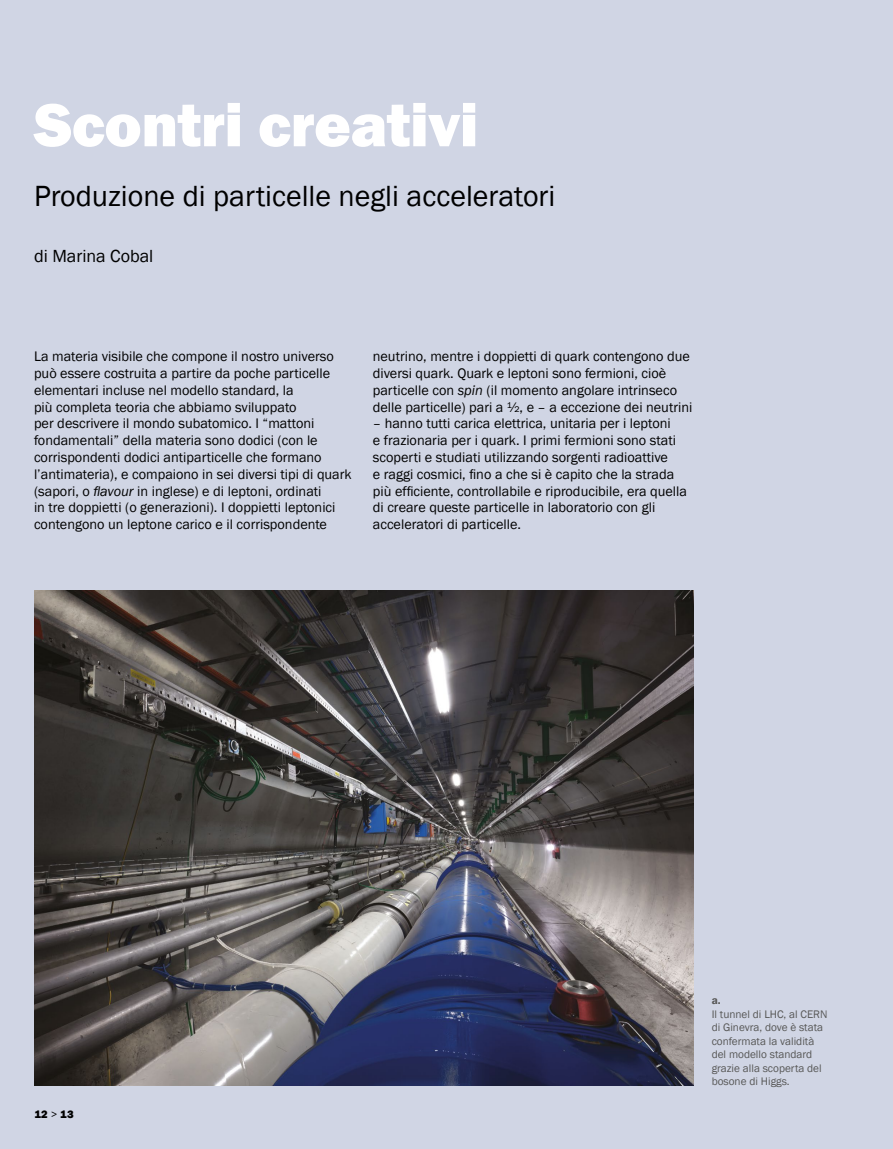
<style>
.page{position:relative;width:893px;height:1149px;background:#fff}
.page>*{position:absolute;margin:0;border:0;box-sizing:border-box;transform-origin:0 0}
.t1{font:800 63px "Franklin Gothic";letter-spacing:-.005em;color:#fff}
.t2{font:30px "Franklin Gothic";color:#000}
.t3{font:18px "Franklin Gothic";color:#000}
.t4{font:14.25px/16.8px "Franklin Gothic";color:#000}
.t5{font:11.25px/13.5px "Franklin Gothic";color:#575756}
.t6{font:800 11.25px "Franklin Gothic";color:#000}
.t7{font:600 11.25px "Franklin Gothic";color:#575756}
.s1{font-style:italic}
.s2{font-weight:400}
</style>
<div class="page">
<div style="left:0;top:0;width:893px;height:1148px;background:#d0d5e4"></div>
<img style="left:34px;top:590px;width:660px;height:494px">
<h1 class="t1" style="left:34px;top:84px;width:446px">Scontri creativi</h1>
<h2 class="t2" style="left:34px;top:178px;width:523px">Produzione di particelle negli acceleratori</h2>
<p class="t3" style="left:34px;top:244px;width:121px">di Marina Cobal</p>
<p class="t4" style="left:34px;top:348px;width:319px">La materia visibile che compone il nostro universo può essere costruita a partire da poche particelle elementari incluse nel modello standard, la<br>più completa teoria che abbiamo sviluppato<br>per descrivere il mondo subatomico. I “mattoni fondamentali” della materia sono dodici (con le corrispondenti dodici antiparticelle che formano l’antimateria), e compaiono in sei diversi tipi di quark (sapori, o <span class="s1">flavour</span> in inglese) e di leptoni, ordinati<br>in tre doppietti (o generazioni). I doppietti leptonici contengono un leptone carico e il corrispondente</p>
<p class="t4" style="left:373px;top:348px;width:321px">neutrino, mentre i doppietti di quark contengono due diversi quark. Quark e leptoni sono fermioni, cioè particelle con <span class="s1">spin</span> (il momento angolare intrinseco delle particelle) pari a ½, e – a eccezione dei neutrini</p>
<p class="t4" style="left:373px;top:415px;width:316px">– hanno tutti carica elettrica, unitaria per i leptoni<br>e frazionaria per i quark. I primi fermioni sono stati scoperti e studiati utilizzando sorgenti radioattive<br>e raggi cosmici, fino a che si è capito che la strada più efficiente, controllabile e riproducibile, era quella di creare queste particelle in laboratorio con gli acceleratori di particelle.</p>
<p class="t6" style="left:34px;top:1106px;width:41px">12 <span class="s2">&gt;</span> 13</p>
<p class="t7" style="left:712px;top:993px;width:10px">a.</p>
<p class="t5" style="left:712px;top:1006px;width:117px">Il tunnel di LHC, al CERN di Ginevra, dove è stata confermata la validità del modello standard grazie alla scoperta del bosone di Higgs.</p>
</div>
